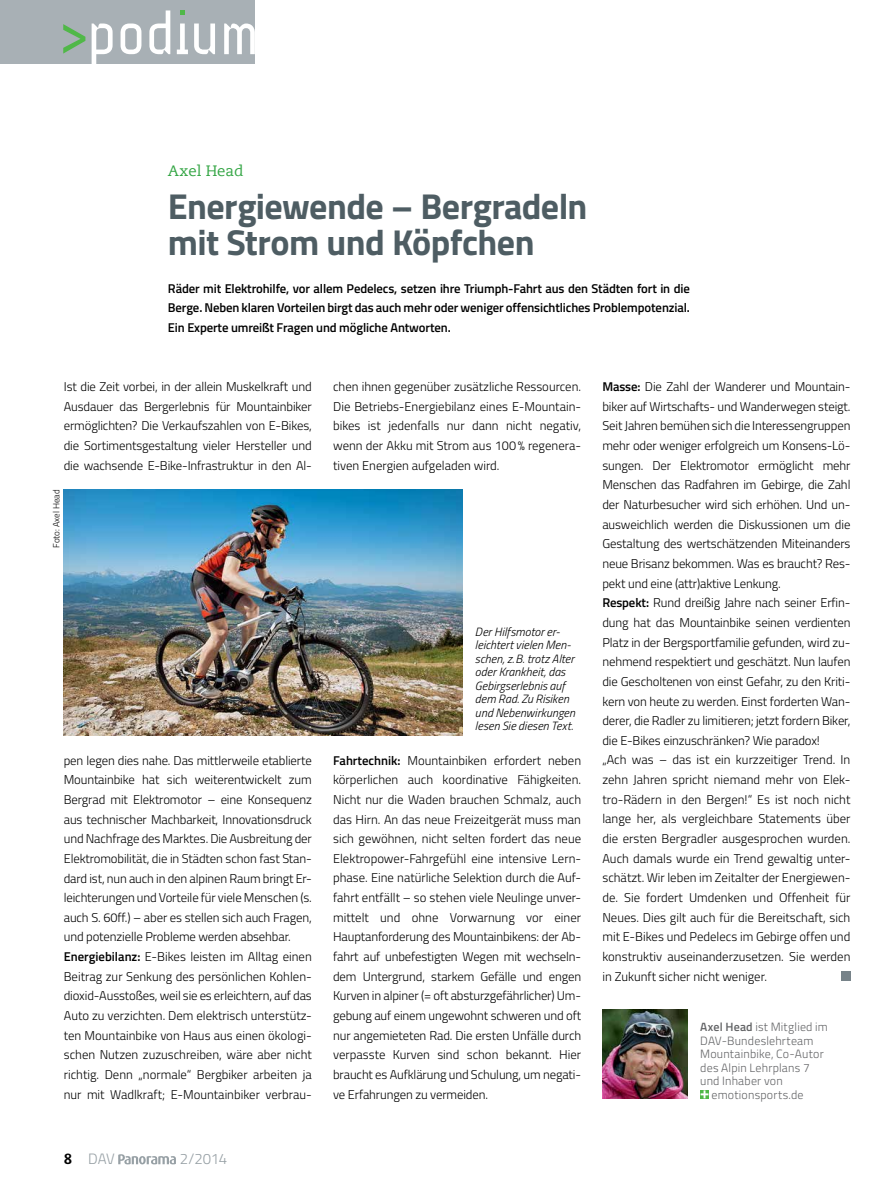
<style>
.page{position:relative;width:893px;height:1191px;background:#fff}
.page>*{position:absolute;margin:0;border:0;box-sizing:border-box;transform-origin:0 0}
.t1{font:700 36px/36px "Titillium";letter-spacing:-.015em;color:#4e5d63}
.t2{font:300 15px "Titillium";letter-spacing:-.02em;color:#97a0a5}
.t3{font:15px "Caecilia LT Std";letter-spacing:-.005em;color:#33a544}
.t4{font:300 12.75px/19.6px "Titillium";letter-spacing:-.01em;color:#000;text-align:justify}
.t5{font:600 12.75px/19.6px "Titillium";letter-spacing:-.01em;color:#000;text-align:justify}
.t6{font:italic 300 12px/13.5px "Titillium";letter-spacing:.005em;color:#000}
.t7{font:300 12px "Titillium";letter-spacing:.015em;color:#636466}
.t8{font:300 9px "Titillium";color:#000}
.s1{font-weight:600}
.s2{font-family:"Dax";font-weight:700;color:#000}
</style>
<div class="page">
<svg style="left:118px;top:1154px;width:58px;height:10px"></svg>
<div style="left:0;top:0;width:255px;height:64px;background:#a8b0b5"></div>
<svg style="left:63px;top:24px;width:22px;height:30px"></svg>
<svg style="left:92px;top:10px;width:163px;height:54px"></svg>
<div style="left:841px;top:971px;width:9px;height:9px;background:#778389"></div>
<img style="left:64px;top:489px;width:398px;height:247px">
<img style="left:602px;top:1009px;width:85px;height:89px">
<svg style="left:700px;top:1090px;width:9px;height:8px"></svg>
<svg style="left:701px;top:1090px;width:7px;height:8px"></svg>
<p class="t3" style="left:168px;top:162px;width:77px">Axel Head</p>
<h1 class="t1" style="left:168px;top:187px;width:421px">Energiewende – Bergradeln mit Strom und Köpfchen</h1>
<p class="t5" style="left:168px;top:278px;width:523px">Räder mit Elektrohilfe, vor allem Pedelecs, setzen ihre Triumph-Fahrt aus den Städten fort in die Berge. Neben klaren Vorteilen birgt das auch mehr oder weniger offensichtliches Problempotenzial.<br>Ein Experte umreißt Fragen und mögliche Antworten.</p>
<p class="t4" style="left:64px;top:376px;width:250px">Ist die Zeit vorbei, in der allein Muskelkraft und Ausdauer das Bergerlebnis für Mountainbiker ermöglichten? Die Verkaufszahlen von E-Bikes, die Sortimentsgestaltung vieler Hersteller und die wachsende E-Bike-Infrastruktur in den Al-</p>
<p class="t8" style="left:50px;top:548px;width:60px;rotate:-90deg">Foto: Axel Head</p>
<p class="t4" style="left:333px;top:376px;width:250px">chen ihnen gegenüber zusätzliche Ressourcen.<br>Die Betriebs-Energiebilanz eines E-Mountain&shy;bikes ist jedenfalls nur dann nicht negativ, wenn der Akku mit Strom aus 100% regenera&shy;tiven Energien aufgeladen wird.</p>
<p class="t4" style="left:64px;top:749px;width:250px;text-align:left">pen legen dies nahe. Das mittlerweile etablierte Mountainbike hat sich weiterentwickelt zum Bergrad mit Elektromotor – eine Konsequenz aus technischer Machbarkeit, Innovationsdruck und Nachfrage des Marktes. Die Ausbreitung der Elektromobilität, die in Städten schon fast Stan&shy;dard ist, nun auch in den alpinen Raum bringt Er&shy;leichterungen und Vorteile für viele Menschen (s. auch S. 60ff.) – aber es stellen sich auch Fragen, und potenzielle Probleme werden absehbar.<br><span class="s1">Energiebilanz:</span> E-Bikes leisten im Alltag einen Beitrag zur Senkung des persönlichen Kohlen&shy;dioxid-Ausstoßes, weil sie es erleichtern, auf das Auto zu verzichten. Dem elektrisch unterstütz&shy;ten Mountainbike von Haus aus einen ökologi&shy;schen Nutzen zuzuschreiben, wäre aber nicht richtig. Denn „normale“ Bergbiker arbeiten ja nur mit Wadlkraft; E-Mountainbiker verbrau-</p>
<p class="t2" style="left:64px;top:1148px;width:53px"><span class="s2">8</span> DAV</p>
<p class="t2" style="left:180px;top:1148px;width:49px">2/2014</p>
<p class="t6" style="left:475px;top:624px;width:102px">Der Hilfsmotor er&shy;leichtert vielen Men&shy;schen, z.B. trotz Alter oder Krankheit, das<br>Gebirgserlebnis auf dem Rad. Zu Risiken und Nebenwirkungen lesen Sie diesen Text.</p>
<p class="t4" style="left:333px;top:749px;width:250px"><span class="s1">Fahrtechnik:</span> Mountainbiken erfordert neben körperlichen auch koordinative Fähigkeiten.<br>Nicht nur die Waden brauchen Schmalz, auch das Hirn. An das neue Freizeitgerät muss man sich gewöhnen, nicht selten fordert das neue Elektropower-Fahrgefühl eine intensive Lern&shy;phase. Eine natürliche Selektion durch die Auf&shy;fahrt entfällt – so stehen viele Neulinge unver&shy;mittelt und ohne Vorwarnung vor einer Hauptanforderung des Mountainbikens: der Ab&shy;fahrt auf unbefestigten Wegen mit wechseln&shy;dem Untergrund, starkem Gefälle und engen Kurven in alpiner (= oft absturzgefährlicher) Um&shy;gebung auf einem ungewohnt schweren und oft nur angemieteten Rad. Die ersten Unfälle durch verpasste Kurven sind schon bekannt. Hier braucht es Aufklärung und Schulung, um negati&shy;ve Erfahrungen zu vermeiden.</p>
<p class="t4" style="left:602px;top:376px;width:250px;text-align:left"><span class="s1">Masse:</span> Die Zahl der Wanderer und Mountain&shy;biker auf Wirtschafts- und Wanderwegen steigt.<br>Seit Jahren bemühen sich die Interessengruppen mehr oder weniger erfolgreich um Konsens-Lö&shy;sungen. Der Elektromotor ermöglicht mehr Menschen das Radfahren im Gebirge, die Zahl der Naturbesucher wird sich erhöhen. Und un&shy;ausweichlich werden die Diskussionen um die Gestaltung des wertschätzenden Miteinanders neue Brisanz bekommen. Was es braucht? Res&shy;pekt und eine (attr)aktive Lenkung.<br><span class="s1">Respekt:</span> Rund dreißig Jahre nach seiner Erfin&shy;dung hat das Mountainbike seinen verdienten Platz in der Bergsportfamilie gefunden, wird zu&shy;nehmend respektiert und geschätzt. Nun laufen die Gescholtenen von einst Gefahr, zu den Kriti&shy;kern von heute zu werden. Einst forderten Wan&shy;derer, die Radler zu limitieren; jetzt fordern Biker, die E-Bikes einzuschränken? Wie paradox!<br>„Ach was – das ist ein kurzzeitiger Trend. In zehn Jahren spricht niemand mehr von Elek&shy;tro-Rädern in den Bergen!“ Es ist noch nicht lange her, als vergleichbare Statements über die ersten Bergradler ausgesprochen wurden.<br>Auch damals wurde ein Trend gewaltig unter&shy;schätzt. Wir leben im Zeitalter der Energiewen&shy;de. Sie fordert Umdenken und Offenheit für Neues. Dies gilt auch für die Bereitschaft, sich mit E-Bikes und Pedelecs im Gebirge offen und konstruktiv auseinanderzusetzen. Sie werden in Zukunft sicher nicht weniger.</p>
<p class="t7" style="left:700px;top:1018px;width:129px"><span class="s1">Axel Head</span> ist Mitglied im</p>
<p class="t7" style="left:700px;top:1031px;width:115px">DAV-Bundeslehrteam</p>
<p class="t7" style="left:700px;top:1045px;width:125px">Mountainbike, Co-Autor</p>
<p class="t7" style="left:700px;top:1058px;width:111px">des Alpin Lehrplans 7</p>
<p class="t7" style="left:700px;top:1072px;width:84px">und Inhaber von</p>
<p class="t7" style="left:711px;top:1085px;width:94px">emotionsports.de</p>
</div>
